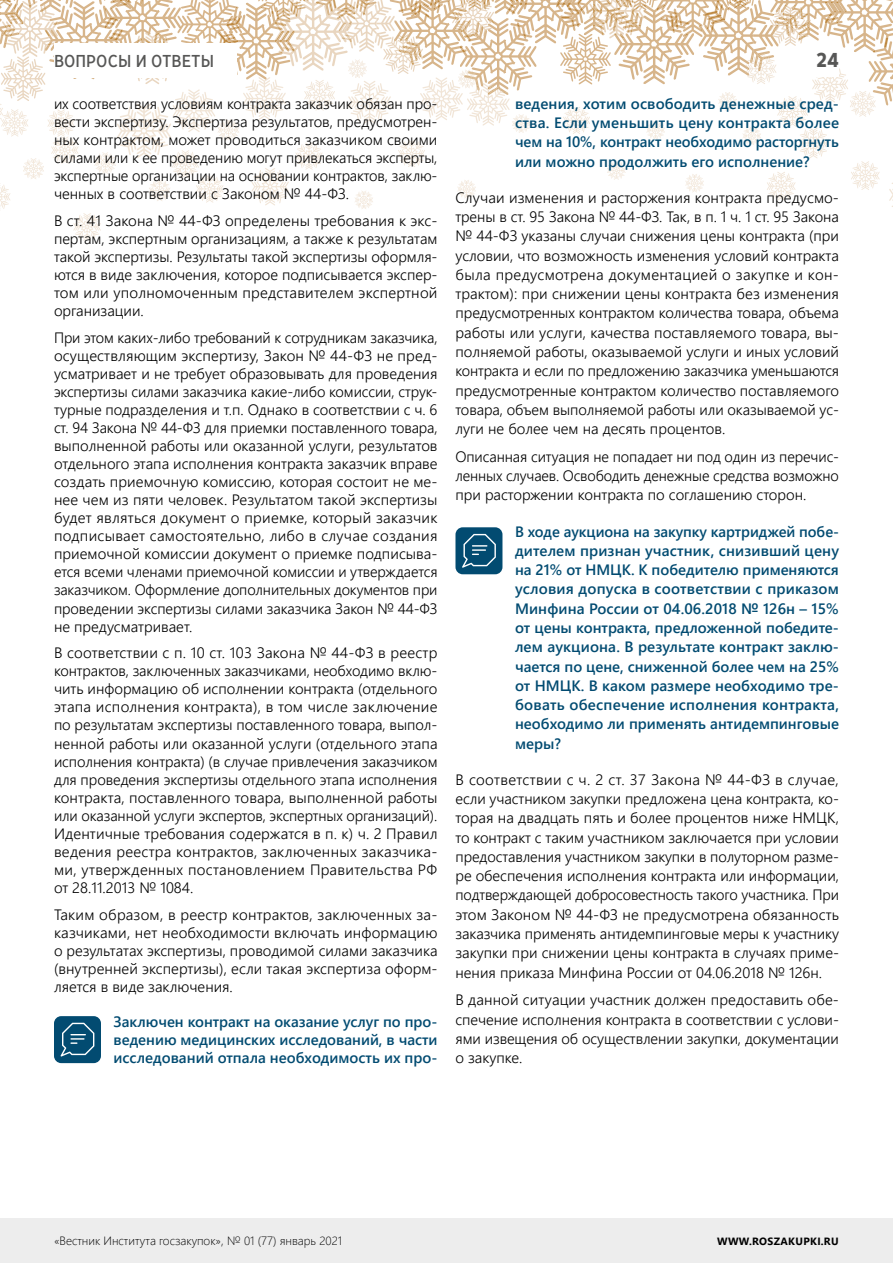
<style>
.page{position:relative;width:893px;height:1263px;background:#fff}
.page>*{position:absolute;margin:0;border:0;box-sizing:border-box;transform-origin:0 0}
.t1{font:700 21px "Leto Sans Condensed";color:#575756}
.t2{font:18px "Leto Sans Condensed";color:#575756}
.t3{font:300 15px/18px "Segoe UI";color:#000;text-align:justify}
.t4{font:600 15px/19.2px "Segoe UI";color:#024b71;text-align:justify}
.t5{font:300 12px "Segoe UI";color:#000}
.t6{font:700 10.5px "Segoe UI";letter-spacing:.035em;color:#000}
</style>
<div class="page">
<div style="left:0;top:1218px;width:893px;height:45px;background:#ededed"></div>
<svg style="left:0;top:0;width:893px;height:241px"></svg>
<div style="left:805px;top:42px;width:34px;height:35px;background:#fff"></div>
<div style="left:54px;top:43px;width:183px;height:35px;background:#fff"></div>
<div style="left:54px;top:1016px;width:47px;height:47px;background:#024b71;border-radius:7px"></div>
<svg style="left:61px;top:1023px;width:33px;height:33px"></svg>
<div style="left:455px;top:527px;width:47px;height:47px;background:#024b71;border-radius:7px"></div>
<svg style="left:462px;top:534px;width:34px;height:34px"></svg>
<p class="t2" style="left:54px;top:49px;width:162px">ВОПРОСЫ И ОТВЕТЫ</p>
<h1 class="t1" style="left:816px;top:46px;width:24px">24</h1>
<p class="t3" style="left:54px;top:93px;width:385px">их соответствия условиям контракта заказчик обязан про&shy;вести экспертизу. Экспертиза результатов, предусмотрен&shy;ных контрактом, может проводиться заказчиком своими силами или к ее проведению могут привлекаться эксперты, экспертные организации на основании контрактов, заклю&shy;ченных в соответствии с Законом № 44-ФЗ.</p>
<p class="t3" style="left:54px;top:210px;width:385px;text-align:left">В ст. 41 Закона № 44-ФЗ определены требования к экс&shy;пертам, экспертным организациям, а также к результатам такой экспертизы. Результаты такой экспертизы оформля&shy;ются в виде заключения, которое подписывается экспер&shy;том или уполномоченным представителем экспертной организации.</p>
<p class="t3" style="left:54px;top:327px;width:385px">При этом каких-либо требований к сотрудникам заказчика, осуществляющим экспертизу, Закон № 44-ФЗ не пред&shy;усматривает и не требует образовывать для проведения экспертизы силами заказчика какие-либо комиссии, струк&shy;турные подразделения и т.п. Однако в соответствии с ч. 6 ст. 94 Закона № 44-ФЗ для приемки поставленного товара, выполненной работы или оказанной услуги, результатов отдельного этапа исполнения контракта заказчик вправе создать приемочную комиссию, которая состоит не ме&shy;нее чем из пяти человек. Результатом такой экспертизы будет являться документ о приемке, который заказчик подписывает самостоятельно, либо в случае создания приемочной комиссии документ о приемке подписыва&shy;ется всеми членами приемочной комиссии и утверждается заказчиком. Оформление дополнительных документов при проведении экспертизы силами заказчика Закон № 44-ФЗ не предусматривает.</p>
<p class="t3" style="left:54px;top:642px;width:385px">В соответствии с п. 10 ст. 103 Закона № 44-ФЗ в реестр контрактов, заключенных заказчиками, необходимо вклю&shy;чить информацию об исполнении контракта (отдельного этапа исполнения контракта), в том числе заключение по результатам экспертизы поставленного товара, выпол&shy;ненной работы или оказанной услуги (отдельного этапа исполнения контракта) (в случае привлечения заказчиком для проведения экспертизы отдельного этапа исполнения контракта, поставленного товара, выполненной работы или оказанной услуги экспертов, экспертных организаций).<br>Идентичные требования содержатся в п. к) ч. 2 Правил ведения реестра контрактов, заключенных заказчика&shy;ми, утвержденных постановлением Правительства РФ от 28.11.2013 № 1084.</p>
<p class="t3" style="left:54px;top:904px;width:385px">Таким образом, в реестр контрактов, заключенных за&shy;казчиками, нет необходимости включать информацию о результатах экспертизы, проводимой силами заказчика (внутренней экспертизы), если такая экспертиза оформ&shy;ляется в виде заключения.</p>
<p class="t4" style="left:114px;top:1011px;width:326px;line-height:18px">Заключен контракт на оказание услуг по про&shy;ведению медицинских исследований, в части исследований отпала необходимость их про-</p>
<p class="t4" style="left:515px;top:93px;width:325px">ведения, хотим освободить денежные сред&shy;ства. Если уменьшить цену контракта более чем на 10%, контракт необходимо расторгнуть или можно продолжить его исполнение?</p>
<p class="t3" style="left:455px;top:186px;width:385px;line-height:19.2px">Случаи изменения и расторжения контракта предусмо&shy;трены в ст. 95 Закона № 44-ФЗ. Так, в п. 1 ч. 1 ст. 95 Закона № 44-ФЗ указаны случаи снижения цены контракта (при условии, что возможность изменения условий контракта была предусмотрена документацией о закупке и кон&shy;трактом): при снижении цены контракта без изменения предусмотренных контрактом количества товара, объема работы или услуги, качества поставляемого товара, вы&shy;полняемой работы, оказываемой услуги и иных условий контракта и если по предложению заказчика уменьшаются предусмотренные контрактом количество поставляемого товара, объем выполняемой работы или оказываемой ус&shy;луги не более чем на десять процентов.</p>
<p class="t3" style="left:455px;top:445px;width:385px;line-height:19.2px">Описанная ситуация не попадает ни под один из перечис&shy;ленных случаев. Освободить денежные средства возможно при расторжении контракта по соглашению сторон.</p>
<p class="t4" style="left:515px;top:520px;width:325px">В ходе аукциона на закупку картриджей побе&shy;дителем признан участник, снизивший цену на 21% от НМЦК. К победителю применяются условия допуска в соответствии с приказом Минфина России от 04.06.2018 № 126н – 15% от цены контракта, предложенной победите&shy;лем аукциона. В результате контракт заклю&shy;чается по цене, сниженной более чем на 25% от НМЦК. В каком размере необходимо тре&shy;бовать обеспечение исполнения контракта, необходимо ли применять антидемпинговые меры?</p>
<p class="t3" style="left:455px;top:768px;width:385px;line-height:19.2px">В соответствии с ч. 2 ст. 37 Закона № 44-ФЗ в случае, если участником закупки предложена цена контракта, ко&shy;торая на двадцать пять и более процентов ниже НМЦК, то контракт с таким участником заключается при условии предоставления участником закупки в полуторном разме&shy;ре обеспечения исполнения контракта или информации, подтверждающей добросовестность такого участника. При этом Законом № 44-ФЗ не предусмотрена обязанность заказчика применять антидемпинговые меры к участнику закупки при снижении цены контракта в случаях приме&shy;нения приказа Минфина России от 04.06.2018 № 126н.</p>
<p class="t3" style="left:455px;top:989px;width:385px;line-height:19.2px">В данной ситуации участник должен предоставить обе&shy;спечение исполнения контракта в соответствии с услови&shy;ями извещения об осуществлении закупки, документации о закупке.</p>
<p class="t5" style="left:54px;top:1229px;width:290px">«Вестник Института госзакупок», № 01 (77) январь 2021</p>
<p class="t6" style="left:717px;top:1231px;width:123px">WWW.ROSZAKUPKI.RU</p>
</div>
